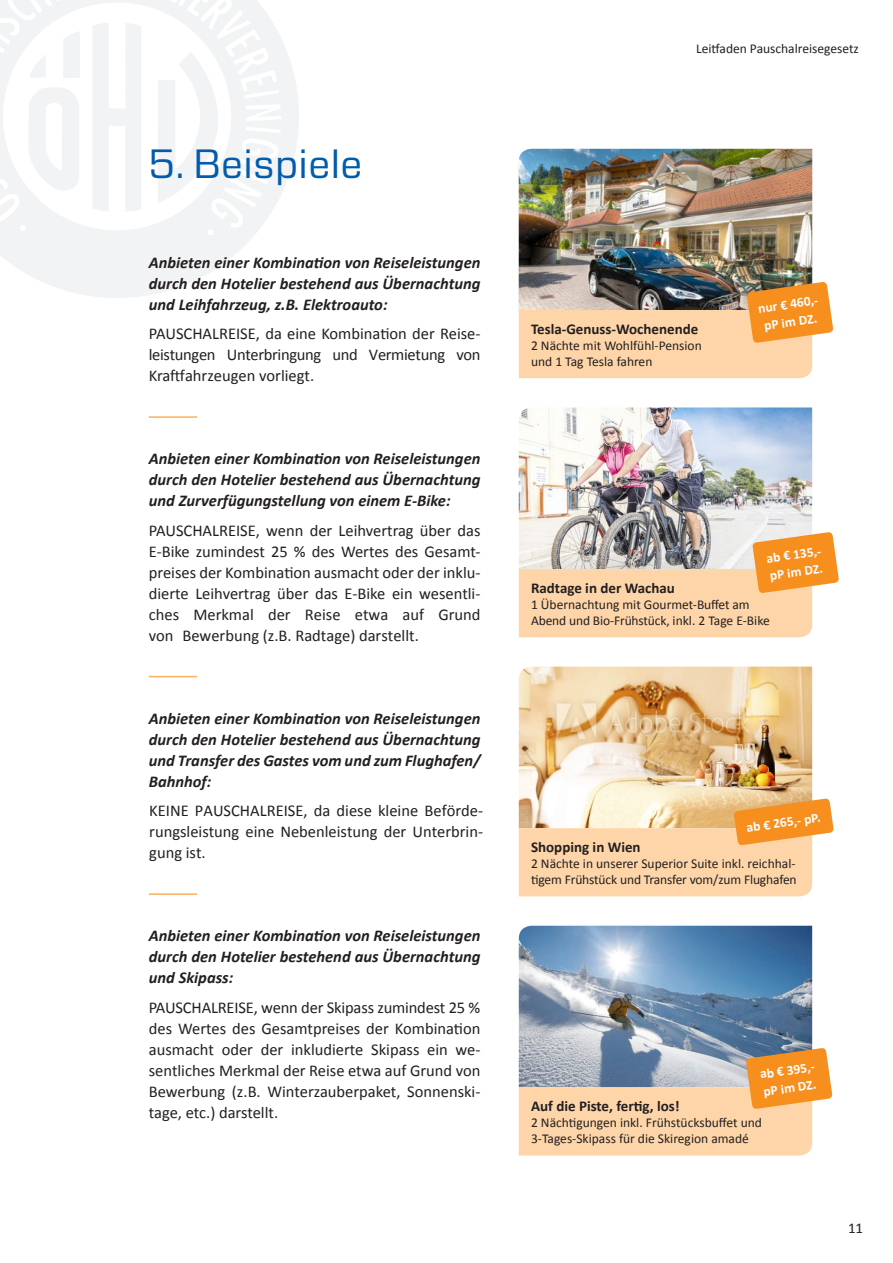
<style>
.page{position:relative;width:893px;height:1263px;background:#fff}
.page>*{position:absolute;margin:0;border:0;box-sizing:border-box;transform-origin:0 0}
.t1{font:42px "Eurostile Next LT Pro";letter-spacing:.025em;color:#015dab}
.t2{font:16.5px/21px "Calibri";color:#231f20;text-align:justify}
.t3{font:italic 700 16.5px/21px "Calibri";color:#231f20;text-align:justify}
.t4{font:700 15px "Calibri";color:#231f20}
.t5{font:15px "Calibri";color:#231f20}
.t6{font:13.5px/16.2px "Calibri";color:#231f20}
.t7{font:700 13.5px/18px "Calibri";color:#fff}
</style>
<div class="page">
<hr style="left:149px;top:416px;width:48px;height:2px;background:#fab05f">
<hr style="left:149px;top:676px;width:48px;height:1px;background:#fab05f">
<hr style="left:149px;top:893px;width:48px;height:2px;background:#fab05f">
<img style="left:519px;top:149px;width:293px;height:132px">
<svg style="left:519px;top:281px;width:314px;height:97px;background:#deb78d"></svg>
<img style="left:519px;top:407px;width:293px;height:125px">
<svg style="left:519px;top:532px;width:320px;height:105px;background:#ebc79f"></svg>
<img style="left:519px;top:667px;width:293px;height:131px">
<svg style="left:519px;top:798px;width:315px;height:98px;background:#f9d0a0"></svg>
<img style="left:519px;top:926px;width:293px;height:121px">
<svg style="left:519px;top:1047px;width:314px;height:108px;background:#e0c19f"></svg>
<h1 class="t1" style="left:149px;top:141px;width:215px">5. Beispiele</h1>
<p class="t3" style="left:149px;top:251px;width:333px">Anbieten einer Kombination von Reiseleistungen durch den Hotelier bestehend aus Übernachtung und Leihfahrzeug, z.B. Elektroauto:</p>
<p class="t2" style="left:149px;top:322px;width:333px">PAUSCHALREISE, da eine Kombination der Reise&shy;leistungen Unterbringung und Vermietung von Kraftfahrzeugen vorliegt.</p>
<p class="t3" style="left:149px;top:447px;width:333px">Anbieten einer Kombination von Reiseleistungen durch den Hotelier bestehend aus Übernachtung und Zurverfügungstellung von einem E-Bike:</p>
<p class="t2" style="left:149px;top:519px;width:333px">PAUSCHALREISE, wenn der Leihvertrag über das E-Bike zumindest 25 % des Wertes des Gesamt&shy;preises der Kombination ausmacht oder der inklu&shy;dierte Leihvertrag über das E-Bike ein wesentli&shy;ches Merkmal der Reise etwa auf Grund von Bewerbung (z.B. Radtage) darstellt.</p>
<p class="t3" style="left:149px;top:707px;width:333px">Anbieten einer Kombination von Reiseleistungen durch den Hotelier bestehend aus Übernachtung und Transfer des Gastes vom und zum Flughafen/ Bahnhof:</p>
<p class="t2" style="left:149px;top:799px;width:335px">KEINE PAUSCHALREISE, da diese kleine Beförde&shy;rungsleistung eine Nebenleistung der Unterbrin&shy;gung ist.</p>
<p class="t3" style="left:149px;top:924px;width:333px">Anbieten einer Kombination von Reiseleistungen durch den Hotelier bestehend aus Übernachtung und Skipass:</p>
<p class="t2" style="left:149px;top:996px;width:333px">PAUSCHALREISE, wenn der Skipass zumindest 25 % des Wertes des Gesamtpreises der Kombination ausmacht oder der inkludierte Skipass ein we&shy;sentliches Merkmal der Reise etwa auf Grund von Bewerbung (z.B. Winterzauberpaket, Sonnenski&shy;tage, etc.) darstellt.</p>
<p class="t6" style="left:696px;top:39px;width:164px">Leitfaden Pauschalreisegesetz</p>
<p class="t4" style="left:531px;top:319px;width:169px">Tesla-Genuss-Wochenende</p>
<p class="t6" style="left:531px;top:336px;width:172px">2 Nächte mit Wohlfühl-Pension und 1 Tag Tesla fahren</p>
<p class="t7" style="left:757px;top:299px;width:62px;rotate:-8deg">nur € 460,- pP im DZ.</p>
<p class="t7" style="left:765px;top:549px;width:57px;rotate:-8deg">ab € 135,- pP im DZ.</p>
<p class="t4" style="left:531px;top:578px;width:145px">Radtage in der Wachau</p>
<p class="t6" style="left:531px;top:596px;width:240px">1 Übernachtung mit Gourmet-Buffet am<br>Abend und Bio-Frühstück, inkl. 2 Tage E-Bike</p>
<p class="t7" style="left:745px;top:818px;width:76px;rotate:-8deg">ab € 265,- pP.</p>
<p class="t4" style="left:531px;top:837px;width:111px">Shopping in Wien</p>
<p class="t6" style="left:531px;top:855px;width:267px">2 Nächte in unserer Superior Suite inkl. reichhal&shy;tigem Frühstück und Transfer vom/zum Flughafen</p>
<p class="t7" style="left:759px;top:1064px;width:57px;rotate:-8deg">ab € 395,- pP im DZ.</p>
<p class="t4" style="left:531px;top:1096px;width:150px">Auf die Piste, fertig, los!</p>
<p class="t6" style="left:531px;top:1114px;width:232px">2 Nächtigungen inkl. Frühstücksbuffet und<br>3-Tages-Skipass für die Skiregion amadé</p>
<p class="t5" style="left:848px;top:1219px;width:17px">11</p>
</div>
